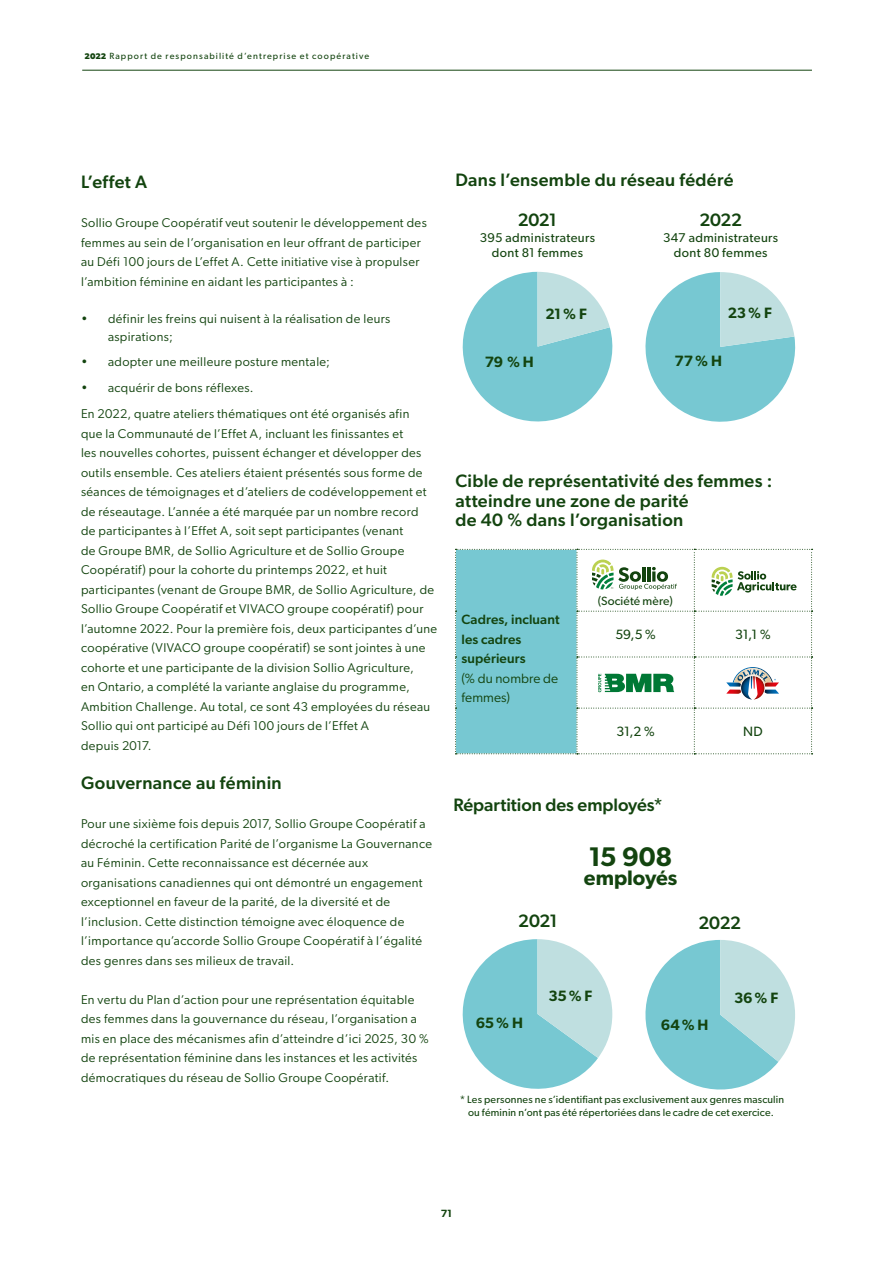
<style>
.page{position:relative;width:893px;height:1263px;background:#fff}
.page>*{position:absolute;margin:0;border:0;box-sizing:border-box;transform-origin:0 0}
.t1{font:600 27px "Gibson";color:#13440f}
.t2{font:600 21px "Gibson";color:#13440f}
.t3{font:500 18px/19.5px "Gibson";letter-spacing:.015em;color:#13440f}
.t4{font:500 18px "Gibson";letter-spacing:-.005em;color:#13440f}
.t5{font:600 15px "Gibson";letter-spacing:-.01em;color:#13440f}
.t6{font:500 13.5px/19.5px "Gibson";letter-spacing:.01em;color:#13440f}
.t7{font:13.5px/19.5px "Gibson";letter-spacing:.01em;color:#13440f}
.t8{font:13.5px "Gibson";letter-spacing:-.025em;color:#13440f}
.t9{font:12.75px/19.5px "Gibson";letter-spacing:.03em;color:#13440f}
.t10{font:12.75px/15.3px "Gibson";letter-spacing:.03em;color:#13440f;text-align:center}
.t11{font:12px "Gibson";letter-spacing:.015em;color:#13440f}
.t12{font:10.5px/12.6px "Gibson";letter-spacing:.02em;color:#13440f;text-align:center}
.t13{font:600 10.5px "Gibson";color:#13440f}
.t14{font:9px "Gibson";letter-spacing:.12em;color:#13440f}
.s1{font-weight:700;font-size:8.25px}
.s2{color:#fff}
</style>
<div class="page">
<hr style="left:82px;top:70px;width:730px;height:1px;background:#13440f">
<svg style="left:645px;top:272px;width:151px;height:150px"></svg>
<svg style="left:462px;top:272px;width:151px;height:150px"></svg>
<svg style="left:645px;top:940px;width:150px;height:150px"></svg>
<svg style="left:462px;top:939px;width:150px;height:150px"></svg>
<svg style="left:455px;top:549px;width:358px;height:205px"></svg>
<p class="t14" style="left:85px;top:50px;width:286px"><span class="s1">2022</span> Rapport de responsabilité d’entreprise et coopérative</p>
<h3 class="t3" style="left:81px;top:172px;width:68px">L’effet A</h3>
<p class="t9" style="left:81px;top:213px;width:347px">Sollio Groupe Coopératif veut soutenir le développement des femmes au sein de l’organisation en leur offrant de participer au Défi 100 jours de L’effet A. Cette initiative vise à propulser l’ambition féminine en aidant les participantes à :</p>
<p class="t9" style="left:108px;top:310px;width:284px;line-height:18px;text-indent:-27px">• définir les freins qui nuisent à la réalisation de leurs aspirations;</p>
<p class="t9" style="left:81px;top:352px;width:250px">• adopter une meilleure posture mentale;</p>
<p class="t9" style="left:81px;top:374px;width:330px;line-height:26.2px">• acquérir de bons réflexes.<br>En 2022, quatre ateliers thématiques ont été organisés afin</p>
<p class="t9" style="left:81px;top:424px;width:358px">que la Communauté de l’Effet A, incluant les finissantes et<br>les nouvelles cohortes, puissent échanger et développer des outils ensemble. Ces ateliers étaient présentés sous forme de séances de témoignages et d’ateliers de codéveloppement et de réseautage. L’année a été marquée par un nombre record<br>de participantes à l’Effet A, soit sept participantes (venant<br>de Groupe BMR, de Sollio Agriculture et de Sollio Groupe Coopératif) pour la cohorte du printemps 2022, et huit participantes (venant de Groupe BMR, de Sollio Agriculture, de Sollio Groupe Coopératif et VIVACO groupe coopératif) pour l’automne 2022. Pour la première fois, deux participantes d’une coopérative (VIVACO groupe coopératif) se sont jointes à une cohorte et une participante de la division Sollio Agriculture,<br>en Ontario, a complété la variante anglaise du programme, Ambition Challenge. Au total, ce sont 43 employées du réseau Sollio qui ont participé au Défi 100 jours de l’Effet A<br>depuis 2017.</p>
<h3 class="t3" style="left:81px;top:773px;width:202px">Gouvernance au féminin</h3>
<p class="t9" style="left:81px;top:814px;width:353px">Pour une sixième fois depuis 2017, Sollio Groupe Coopératif a décroché la certification Parité de l’organisme La Gouvernance au Féminin. Cette reconnaissance est décernée aux organisations canadiennes qui ont démontré un engagement exceptionnel en faveur de la parité, de la diversité et de l’inclusion. Cette distinction témoigne avec éloquence de l’importance qu’accorde Sollio Groupe Coopératif à l’égalité des genres dans ses milieux de travail.</p>
<p class="t9" style="left:81px;top:989px;width:349px">En vertu du Plan d’action pour une représentation équitable des femmes dans la gouvernance du réseau, l’organisation a mis en place des mécanismes afin d’atteindre d’ici 2025, 30 % de représentation féminine dans les instances et les activités démocratiques du réseau de Sollio Groupe Coopératif.</p>
<h3 class="t3" style="left:455px;top:169px;width:280px">Dans l’ensemble du réseau fédéré</h3>
<h3 class="t3" style="left:518px;top:210px;width:41px">2021</h3>
<p class="t10" style="left:480px;top:229px;width:117px">395 administrateurs dont 81 femmes</p>
<h3 class="t3" style="left:699px;top:210px;width:44px">2022</h3>
<p class="t10" style="left:663px;top:229px;width:117px">347 administrateurs dont 80 femmes</p>
<p class="t5" style="left:545px;top:305px;width:43px">21% F</p>
<p class="t5" style="left:728px;top:304px;width:46px">23% F</p>
<p class="t5" style="left:485px;top:353px;width:51px">79 % H</p>
<p class="t5" style="left:675px;top:352px;width:49px">77% H</p>
<h3 class="t3" style="left:455px;top:471px;width:318px">Cible de représentativité des femmes : atteindre une zone de parité<br>de 40 % dans l’organisation</h3>
<p class="t6" style="left:461px;top:610px;width:100px">Cadres, incluant les cadres supérieurs</p>
<p class="t7" style="left:461px;top:668px;width:98px">(% du nombre de femmes)</p>
<p class="t11" style="left:598px;top:594px;width:80px">(Société mère)<span class="s2">)</span></p>
<p class="t8" style="left:615px;top:627px;width:42px">59,5 %</p>
<p class="t8" style="left:735px;top:627px;width:37px">31,1 %</p>
<p class="t8" style="left:617px;top:724px;width:40px">31,2 %</p>
<p class="t8" style="left:743px;top:724px;width:21px">ND</p>
<h3 class="t4" style="left:453px;top:794px;width:211px">Répartition des employés*</h3>
<h1 class="t1" style="left:589px;top:840px;width:85px">15 908</h1>
<h2 class="t2" style="left:584px;top:865px;width:95px">employés</h2>
<h3 class="t3" style="left:518px;top:911px;width:41px">2021</h3>
<h3 class="t3" style="left:698px;top:912px;width:44px">2022</h3>
<p class="t5" style="left:476px;top:1014px;width:49px">65% H</p>
<p class="t5" style="left:548px;top:987px;width:46px">35% F</p>
<p class="t5" style="left:734px;top:988px;width:46px">36% F</p>
<p class="t5" style="left:661px;top:1015px;width:49px">64% H</p>
<p class="t12" style="left:460px;top:1093px;width:326px">* Les personnes ne s’identifiant pas exclusivement aux genres masculin ou féminin n’ont pas été répertoriées dans le cadre de cet exercice.</p>
<p class="t13" style="left:441px;top:1207px;width:13px">71</p>
</div>
